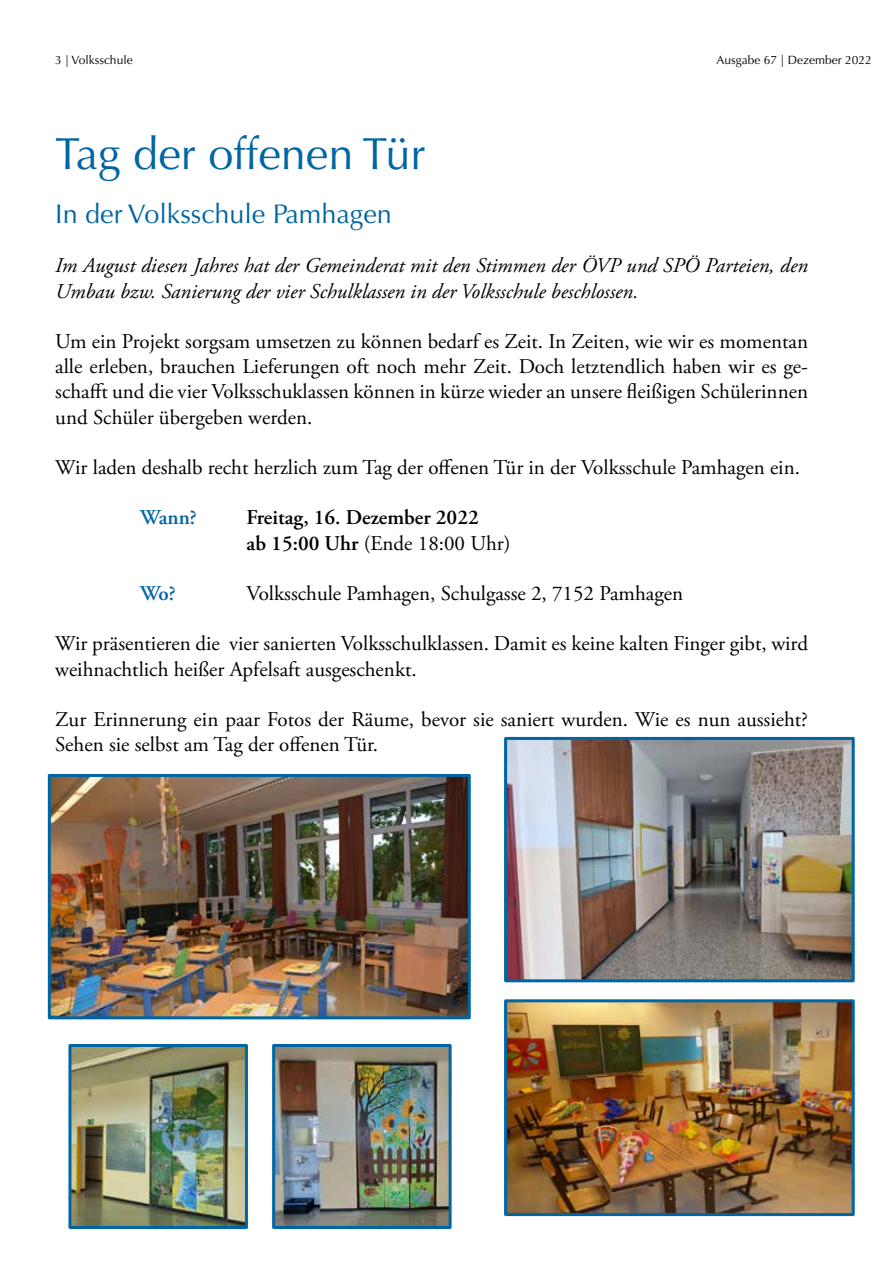
<style>
.page{position:relative;width:893px;height:1263px;background:#fff}
.page>*{position:absolute;margin:0;border:0;box-sizing:border-box;transform-origin:0 0}
.t1{font:45px "Optima LT Std";color:#0065a3}
.t2{font:27px "Optima LT Std";color:#0065a3}
.t3{font:21px/25.2px "Adobe Garamond Pro";color:#000}
.t4{font:italic 21px/25.2px "Adobe Garamond Pro";color:#000}
.t5{font:600 21px/25.2px "Adobe Garamond Pro";color:#000}
.t6{font:600 21px "Adobe Garamond Pro";letter-spacing:-.045em;color:#0065a3}
.t7{font:12px "Optima LT Std";color:#000}
.s1{font-weight:400}
</style>
<div class="page">
<img style="left:508px;top:741px;width:343px;height:237px">
<div style="left:504px;top:737px;width:351px;height:245px;border:3px solid #0065a3"></div>
<img style="left:508px;top:1003px;width:343px;height:209px">
<div style="left:504px;top:999px;width:351px;height:217px;border:3px solid #0065a3"></div>
<img style="left:52px;top:778px;width:415px;height:237px">
<div style="left:48px;top:774px;width:423px;height:245px;border:3px solid #0065a3"></div>
<img style="left:276px;top:1048px;width:172px;height:177px">
<div style="left:272px;top:1044px;width:180px;height:185px;border:3px solid #0065a3"></div>
<img style="left:72px;top:1048px;width:172px;height:177px">
<div style="left:68px;top:1044px;width:180px;height:185px;border:3px solid #0065a3"></div>
<p class="t7" style="left:55px;top:53px;width:79px">3 | Volksschule</p>
<p class="t7" style="left:716px;top:53px;width:157px">Ausgabe 67 | Dezember 2022</p>
<h1 class="t1" style="left:55px;top:128px;width:372px">Tag der offenen Tür</h1>
<p class="t2" style="left:55px;top:198px;width:338px">In der Volksschule Pamhagen</p>
<p class="t4" style="left:55px;top:254px;width:754px">Im August diesen Jahres hat der Gemeinderat mit den Stimmen der ÖVP und SPÖ Parteien, den<br>Umbau bzw. Sanierung der vier Schulklassen in der Volksschule beschlossen.</p>
<p class="t3" style="left:55px;top:329px;width:754px;text-align:justify">Um ein Projekt sorgsam umsetzen zu können bedarf es Zeit. In Zeiten, wie wir es momentan alle erleben, brauchen Lieferungen oft noch mehr Zeit. Doch letztendlich haben wir es ge&shy;schafft und die vier Volksschuklassen können in kürze wieder an unsere fleißigen Schülerinnen und Schüler übergeben werden.</p>
<p class="t3" style="left:55px;top:455px;width:746px">Wir laden deshalb recht herzlich zum Tag der offenen Tür in der Volksschule Pamhagen ein.</p>
<p class="t6" style="left:140px;top:506px;width:58px">Wann?</p>
<p class="t5" style="left:247px;top:505px;width:265px">Freitag, 16. Dezember 2022<br>ab 15:00 Uhr <span class="s1">(Ende 18:00 Uhr)</span></p>
<p class="t6" style="left:140px;top:581px;width:37px">Wo?</p>
<p class="t3" style="left:247px;top:581px;width:438px">Volksschule Pamhagen, Schulgasse 2, 7152 Pamhagen</p>
<p class="t3" style="left:55px;top:632px;width:754px">Wir präsentieren die vier sanierten Volksschulklassen. Damit es keine kalten Finger gibt, wird weihnachtlich heißer Apfelsaft ausgeschenkt.</p>
<p class="t3" style="left:55px;top:707px;width:754px">Zur Erinnerung ein paar Fotos der Räume, bevor sie saniert wurden. Wie es nun aussieht?<br>Sehen sie selbst am Tag der offenen Tür.</p>
</div>
